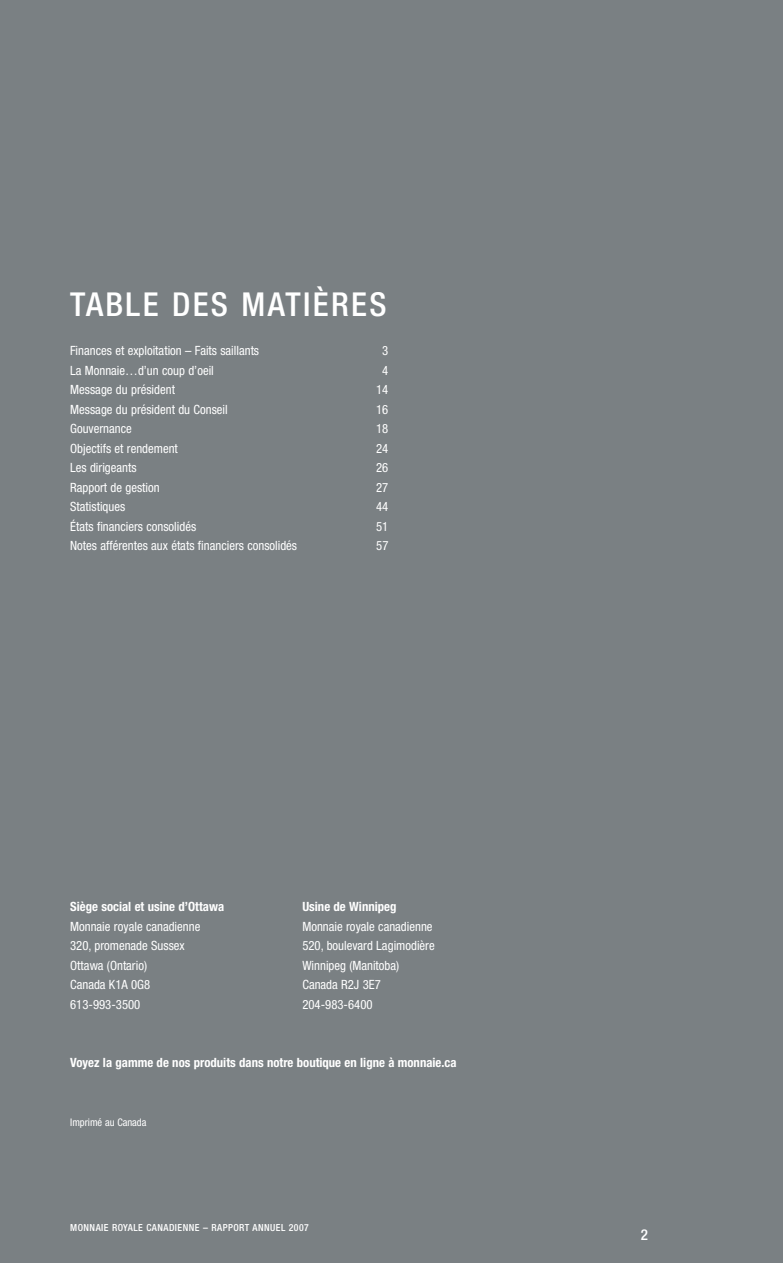
<style>
.page{position:relative;width:783px;height:1263px;background:#7a8083}
.page>*{position:absolute;margin:0;border:0;box-sizing:border-box;transform-origin:0 0}
.t1{font:500 condensed 33px "Helvetica Neue";letter-spacing:.07em;color:#fff}
.t2{font:500 condensed 15px "Helvetica Neue";color:#fff}
.t3{font:condensed 12.75px/19.5px "Helvetica Neue";color:#fff}
.t4{font:700 condensed 12.75px "Helvetica Neue";color:#fff}
.t5{font:condensed 10.5px "Helvetica Neue";color:#fff}
.t6{font:500 condensed 9.75px "Helvetica Neue";letter-spacing:.05em;color:#fff}
</style>
<div class="page">
<h1 class="t1" style="left:70px;top:293px;width:318px">TABLE DES MATIÈRES</h1>
<p class="t3" style="left:70px;top:342px;width:190px">Finances et exploitation – Faits saillants</p>
<p class="t3" style="left:382px;top:342px;width:8px">3</p>
<p class="t3" style="left:70px;top:362px;width:145px">La Monnaie…d’un coup d’oeil</p>
<p class="t3" style="left:382px;top:362px;width:8px">4</p>
<p class="t3" style="left:70px;top:381px;width:106px">Message du président</p>
<p class="t3" style="left:376px;top:381px;width:14px">14</p>
<p class="t3" style="left:70px;top:401px;width:159px">Message du président du Conseil</p>
<p class="t3" style="left:376px;top:401px;width:14px">16</p>
<p class="t3" style="left:70px;top:420px;width:63px">Gouvernance</p>
<p class="t3" style="left:376px;top:420px;width:14px">18</p>
<p class="t3" style="left:70px;top:440px;width:109px">Objectifs et rendement</p>
<p class="t3" style="left:376px;top:440px;width:14px">24</p>
<p class="t3" style="left:70px;top:459px;width:68px">Les dirigeants</p>
<p class="t3" style="left:376px;top:459px;width:14px">26</p>
<p class="t3" style="left:70px;top:479px;width:91px">Rapport de gestion</p>
<p class="t3" style="left:376px;top:479px;width:14px">27</p>
<p class="t3" style="left:70px;top:498px;width:57px">Statistiques</p>
<p class="t3" style="left:376px;top:498px;width:14px">44</p>
<p class="t3" style="left:70px;top:518px;width:128px">États financiers consolidés</p>
<p class="t3" style="left:376px;top:518px;width:14px">51</p>
<p class="t3" style="left:70px;top:537px;width:228px">Notes afférentes aux états financiers consolidés</p>
<p class="t3" style="left:376px;top:537px;width:14px">57</p>
<p class="t4" style="left:70px;top:902px;width:156px">Siège social et usine d’Ottawa</p>
<p class="t3" style="left:70px;top:917px;width:132px">Monnaie royale canadienne<br>320, promenade Sussex<br>Ottawa (Ontario)<br>Canada K1A 0G8<br>613-993-3500</p>
<p class="t4" style="left:302px;top:902px;width:96px">Usine de Winnipeg</p>
<p class="t3" style="left:302px;top:917px;width:134px">Monnaie royale canadienne<br>520, boulevard Lagimodière<br>Winnipeg (Manitoba)<br>Canada R2J 3E7<br>204-983-6400</p>
<p class="t4" style="left:70px;top:1058px;width:388px">Voyez la gamme de nos produits dans notre boutique en ligne à monnaie.ca</p>
<p class="t5" style="left:70px;top:1118px;width:78px">Imprimé au Canada</p>
<p class="t6" style="left:70px;top:1224px;width:240px">MONNAIE ROYALE CANADIENNE – RAPPORT ANNUEL 2007</p>
<p class="t2" style="left:641px;top:1229px;width:9px">2</p>
</div>
